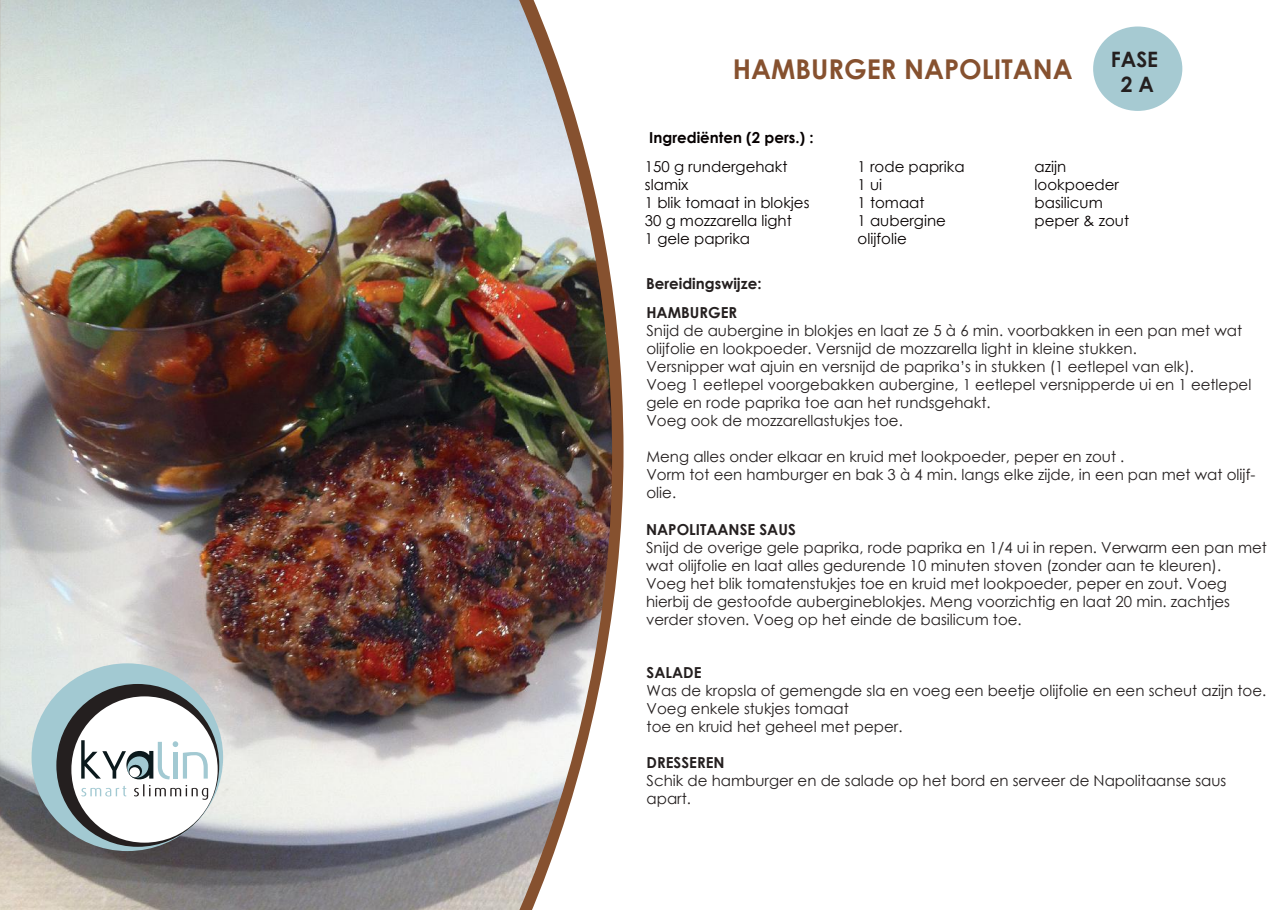
<style>
.page{position:relative;width:1280px;height:910px;background:#fff}
.page>*{position:absolute;margin:0;border:0;box-sizing:border-box;transform-origin:0 0}
.t1{font:700 27.3px "Century Gothic";color:#86512f}
.t2{font:700 21.15px/25.2px "Century Gothic";color:#241f1f;text-align:center}
.t3{font:15.15px/18px "Century Gothic";color:#241f1f}
.t4{font:700 15.15px "Century Gothic";color:#241f1f}
.t5{font:700 15.15px "Century Gothic";color:#060000}
.t6{font:15px/18px "Century Gothic";color:#060000}
</style>
<div class="page">
<img style="left:0;top:0;width:612px;height:910px">
<div style="left:32px;top:663px;width:191px;height:188px;background:#a2c9d2;border-radius:50%"></div>
<div style="left:56px;top:684px;width:163px;height:163px;background:#241f1f;border-radius:50%"></div>
<div style="left:71px;top:696px;width:147px;height:147px;background:#fff;border-radius:50%"></div>
<svg style="left:81px;top:740px;width:127px;height:60px"></svg>
<div style="left:1093px;top:27px;width:89px;height:84px;background:#a6cad2;border-radius:50%"></div>
<h1 class="t1" style="left:733px;top:48px;width:341px">HAMBURGER NAPOLITANA</h1>
<h2 class="t2" style="left:1111px;top:46px;width:49px">FASE<br>2 A</h2>
<p class="t5" style="left:649px;top:126px;width:166px">Ingrediënten (2 pers.) :</p>
<p class="t6" style="left:645px;top:157px;width:166px">150 g rundergehakt slamix<br>1 blik tomaat in blokjes<br>30 g mozzarella light<br>1 gele paprika</p>
<p class="t4" style="left:646px;top:272px;width:117px">Bereidingswijze:</p>
<p class="t6" style="left:857px;top:157px;width:108px">1 rode paprika<br>1 ui<br>1 tomaat<br>1 aubergine olijfolie</p>
<p class="t6" style="left:1034px;top:157px;width:96px">azijn lookpoeder basilicum peper &amp; zout</p>
<p class="t4" style="left:646px;top:301px;width:92px">HAMBURGER</p>
<p class="t3" style="left:646px;top:321px;width:606px">Snijd de aubergine in blokjes en laat ze 5 à 6 min. voorbakken in een pan met wat olijfolie en lookpoeder. Versnijd de mozzarella light in kleine stukken.<br>Versnipper wat ajuin en versnijd de paprika’s in stukken (1 eetlepel van elk).<br>Voeg 1 eetlepel voorgebakken aubergine, 1 eetlepel versnipperde ui en 1 eetlepel gele en rode paprika toe aan het rundsgehakt.<br>Voeg ook de mozzarellastukjes toe.</p>
<p class="t3" style="left:646px;top:447px;width:610px">Meng alles onder elkaar en kruid met lookpoeder, peper en zout .<br>Vorm tot een hamburger en bak 3 à 4 min. langs elke zijde, in een pan met wat olijf&shy;olie.</p>
<p class="t4" style="left:646px;top:518px;width:151px">NAPOLITAANSE SAUS</p>
<p class="t3" style="left:646px;top:538px;width:622px">Snijd de overige gele paprika, rode paprika en 1/4 ui in repen. Verwarm een pan met wat olijfolie en laat alles gedurende 10 minuten stoven (zonder aan te kleuren).<br>Voeg het blik tomatenstukjes toe en kruid met lookpoeder, peper en zout. Voeg hierbij de gestoofde aubergineblokjes. Meng voorzichtig en laat 20 min. zachtjes verder stoven. Voeg op het einde de basilicum toe.</p>
<p class="t4" style="left:647px;top:661px;width:56px">SALADE</p>
<p class="t3" style="left:647px;top:681px;width:621px">Was de kropsla of gemengde sla en voeg een beetje olijfolie en een scheut azijn toe.<br>Voeg enkele stukjes tomaat<br>toe en kruid het geheel met peper.</p>
<p class="t4" style="left:647px;top:751px;width:80px">DRESSEREN</p>
<p class="t3" style="left:647px;top:771px;width:581px">Schik de hamburger en de salade op het bord en serveer de Napolitaanse saus apart.</p>
</div>
